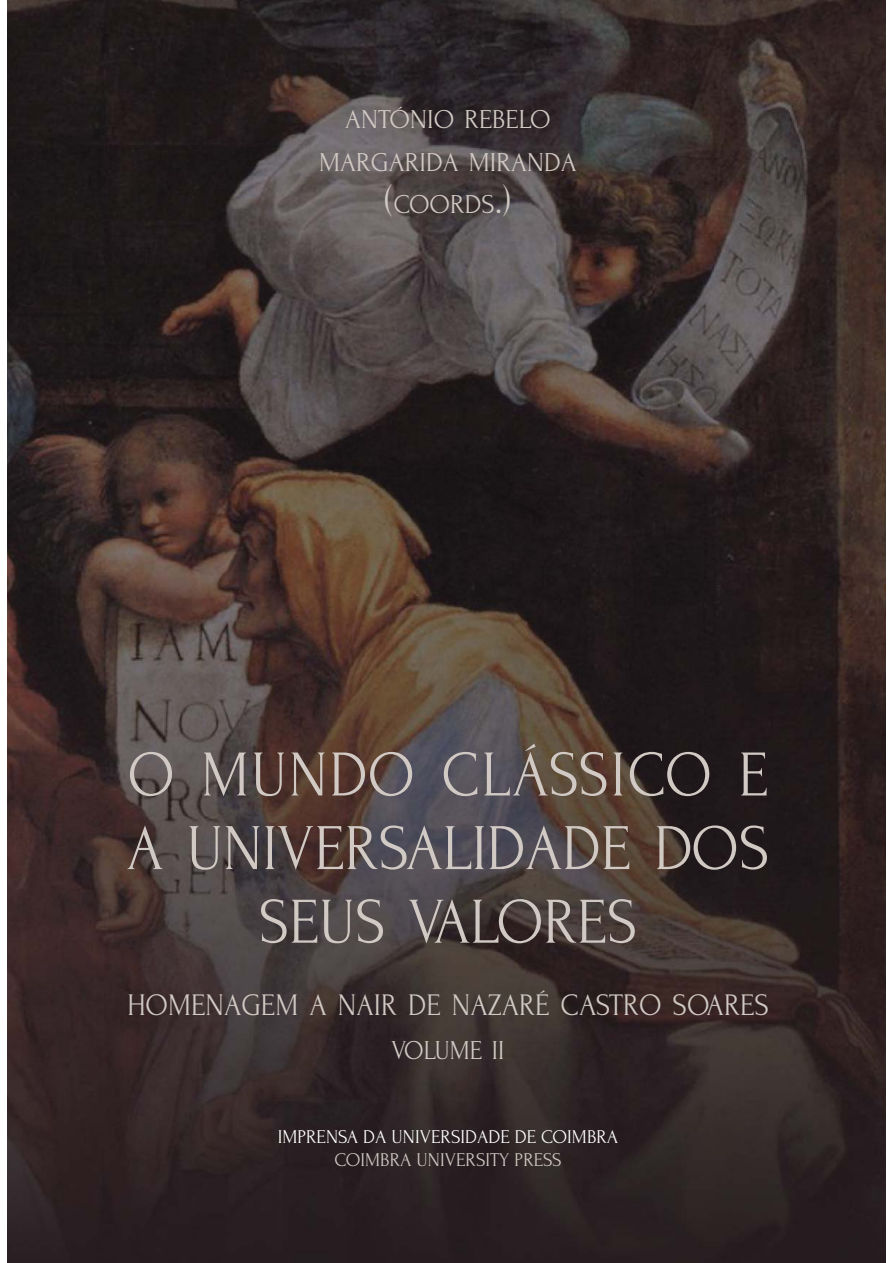
<style>
.page{position:relative;width:893px;height:1263px;background:#fff}
.page>*{position:absolute;margin:0;border:0;box-sizing:border-box;transform-origin:0 0}
.t1{font:65.1px/73.7px "Forum";color:#d1cac4;text-align:center;scale:.95 1}
.t2{font:31.2px "Forum";color:#d1cac4;scale:.95 1}
.t3{font:27.15px/42.6px "Forum";color:#d1cac4;text-align:center}
.t4{font:27.15px "Forum";color:#d1cac4;scale:.95 1}
.t5{font:19.35px "Forum";color:#fff}
.t6{font:19.35px "Forum";color:#d1cac4}
.s1{font-size:38.7px}
</style>
<div class="page">
<img style="left:7px;top:0;width:878px;height:1263px">
<p class="t3" style="left:319px;top:101px;width:259px">ANTÓNIO REBELO<br>MARGARIDA MIRANDA <span class="s1">(</span>COORDS<span class="s1">.)</span></p>
<p class="t1" style="left:127px;top:745px;width:678px">O MUNDO CLÁSSICO E<br>A UNIVERSALIDADE DOS<br>SEUS VALORES</p>
<p class="t2" style="left:127px;top:994px;width:677px">HOMENAGEM A NAIR DE NAZARÉ CASTRO SOARES</p>
<p class="t4" style="left:392px;top:1041px;width:120px">VOLUME II</p>
<p class="t5" style="left:278px;top:1130px;width:342px">IMPRENSA DA UNIVERSIDADE DE COIMBRA</p>
<p class="t6" style="left:334px;top:1153px;width:228px">COIMBRA UNIVERSITY PRESS</p>
</div>
